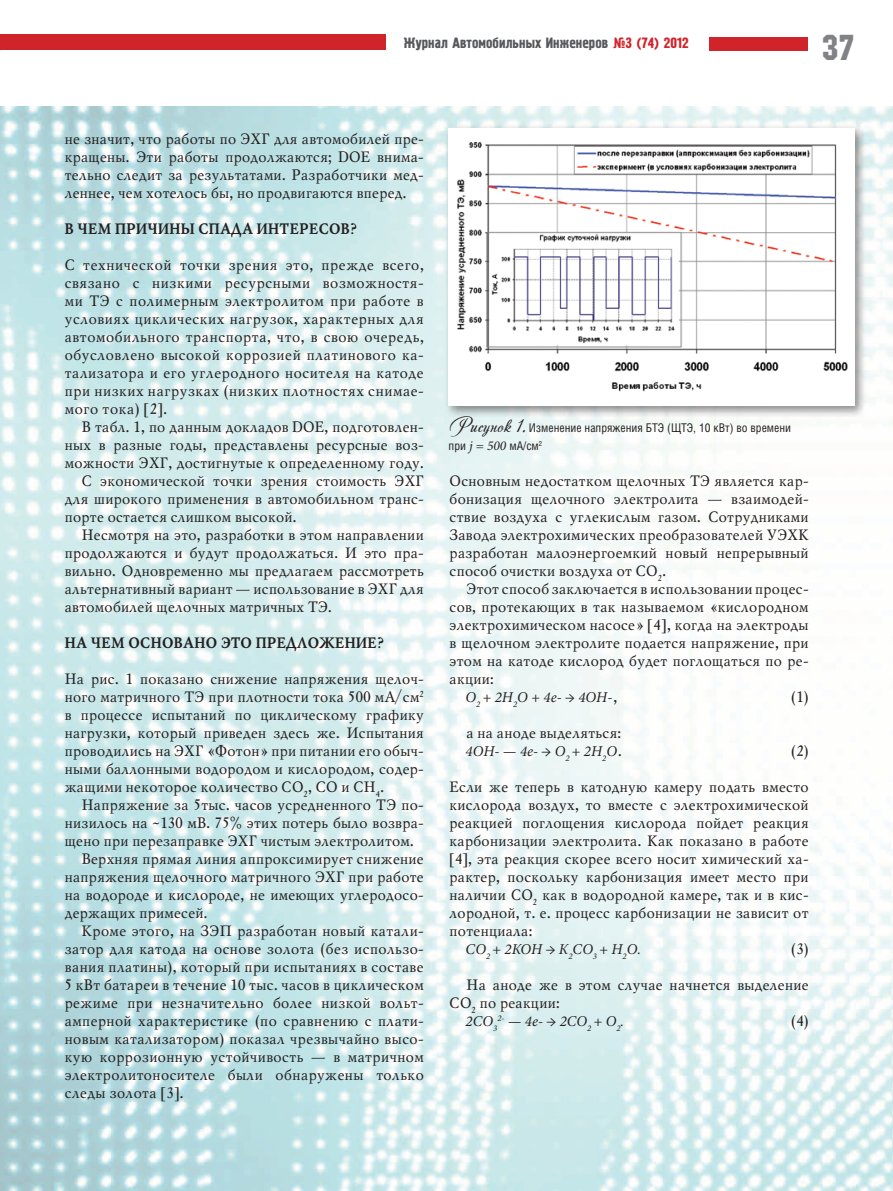
<style>
.page{position:relative;width:893px;height:1191px;background:#fff}
.page>*{position:absolute;margin:0;border:0;box-sizing:border-box;transform-origin:0 0}
.t1{font:36px "Machine C";color:#808285}
.t2{font:15px/18px "Mysl C";color:#231f20;text-align:justify}
.t3{font:italic 15px "Minion Pro";color:#231f20}
.t4{font:700 15px "Mysl C";letter-spacing:.195em;color:#231f20}
.t5{font:15px "Pollock 1 C";color:#57585a}
.t6{font:12px "Helios Cond";color:#231f20}
.s1{color:#d1232a}
.s2{font-family:"Andantinoscript";font-size:21px}
.s3{font-family:"Minion Pro";font-style:italic;font-size:13.5px}
.s4{font-family:"Mysl C";font-style:normal}
</style>
<div class="page">
<div style="left:0;top:34px;width:386px;height:16px;background:#d1232a"></div>
<div style="left:709px;top:38px;width:99px;height:13px;background:#d1232a"></div>
<img style="left:0;top:106px;width:893px;height:1085px">
<div style="left:445px;top:124px;width:422px;height:294px;background:#231f20;opacity:.5"></div>
<div style="left:449px;top:128px;width:406px;height:277px;background:#fff"></div>
<img style="left:457px;top:142px;width:391px;height:250px">
<p class="t5" style="left:404px;top:34px;width:286px">Журнал Автомобильных Инженеров <span class="s1">№3 (74) 2012</span></p>
<h1 class="t1" style="left:822px;top:27px;width:34px">37</h1>
<p class="t2" style="left:64px;top:130px;width:361px">не значит, что работы по ЭХГ для автомобилей пре&shy;кращены. Эти работы продолжаются; DOE внима&shy;тельно следит за результатами. Разработчики мед&shy;леннее, чем хотелось бы, но продвигаются вперед.</p>
<p class="t4" style="left:64px;top:221px;width:62px">В чем при</p>
<p class="t4" style="left:146px;top:221px;width:63px">чины спада</p>
<p class="t4" style="left:256px;top:221px;width:12px">интересов</p>
<p class="t4" style="left:349px;top:221px;width:9px">?</p>
<p class="t2" style="left:64px;top:256px;width:361px">С технической точки зрения это, прежде всего, связано с низкими ресурсными возможностя&shy;ми ТЭ с полимерным электролитом при работе в условиях циклических нагрузок, характерных для автомобильного транспорта, что, в свою очередь, обусловлено высокой коррозией платинового ка&shy;тализатора и его углеродного носителя на катоде при низких нагрузках (низких плотностях снимае&shy;мого тока) [2].</p>
<p class="t2" style="left:81px;top:418px;width:344px">В табл. 1, по данным докладов DOE, подготовлен-</p>
<p class="t2" style="left:64px;top:436px;width:361px">ных в разные годы, представлены ресурсные воз-</p>
<p class="t2" style="left:64px;top:454px;width:361px">можности ЭХГ, достигнутые к определенному году.</p>
<p class="t2" style="left:81px;top:472px;width:344px">С экономической точки зрения стоимость ЭХГ</p>
<p class="t2" style="left:64px;top:490px;width:361px">для широкого применения в автомобильном транс-</p>
<p class="t2" style="left:64px;top:508px;width:233px">порте остается слишком высокой.</p>
<p class="t2" style="left:81px;top:526px;width:344px">Несмотря на это, разработки в этом направлении</p>
<p class="t2" style="left:64px;top:544px;width:361px">продолжаются и будут продолжаться. И это пра-</p>
<p class="t2" style="left:64px;top:562px;width:361px">вильно. Одновременно мы предлагаем рассмотреть</p>
<p class="t2" style="left:64px;top:580px;width:361px">альтернативный вариант — использование в ЭХГ для</p>
<p class="t2" style="left:64px;top:598px;width:269px">автомобилей щелочных матричных ТЭ.</p>
<p class="t4" style="left:64px;top:635px;width:76px">На чем основано</p>
<p class="t4" style="left:220px;top:635px;width:46px">это пред</p>
<p class="t4" style="left:296px;top:635px;width:50px">ложение</p>
<p class="t4" style="left:376px;top:635px;width:9px">?</p>
<p class="t2" style="left:64px;top:670px;width:361px">На рис. 1 показано снижение напряжения щелоч&shy;ного матричного ТЭ при плотности тока 500 мА/см<sup>2 </sup>в процессе испытаний по циклическому графику нагрузки, который приведен здесь же. Испытания проводились на ЭХГ «Фотон» при питании его обыч&shy;ными баллонными водородом и кислородом, содер&shy;жащими некоторое количество СО<sub>2</sub>, СО и СН<sub>4</sub>.</p>
<p class="t2" style="left:81px;top:796px;width:344px">Напряжение за 5тыс. часов усредненного ТЭ по-</p>
<p class="t2" style="left:64px;top:814px;width:361px">низилось на ~130 мВ. 75% этих потерь было возвра-</p>
<p class="t2" style="left:64px;top:832px;width:351px">щено при перезаправке ЭХГ чистым электролитом.</p>
<p class="t2" style="left:81px;top:850px;width:344px">Верхняя прямая линия аппроксимирует снижение</p>
<p class="t2" style="left:64px;top:868px;width:361px">напряжения щелочного матричного ЭХГ при работе</p>
<p class="t2" style="left:64px;top:886px;width:361px">на водороде и кислороде, не имеющих углеродосо-</p>
<p class="t2" style="left:64px;top:904px;width:144px">держащих примесей.</p>
<p class="t2" style="left:81px;top:922px;width:344px">Кроме этого, на ЗЭП разработан новый катали-</p>
<p class="t2" style="left:64px;top:940px;width:361px">затор для катода на основе золота (без использо-</p>
<p class="t2" style="left:64px;top:958px;width:361px">вания платины), который при испытаниях в составе</p>
<p class="t2" style="left:64px;top:976px;width:361px">5 кВт батареи в течение 10 тыс. часов в циклическом</p>
<p class="t2" style="left:64px;top:994px;width:361px">режиме при незначительно более низкой вольт-</p>
<p class="t2" style="left:64px;top:1012px;width:361px">амперной характеристике (по сравнению с плати-</p>
<p class="t2" style="left:64px;top:1030px;width:361px">новым катализатором) показал чрезвычайно высо-</p>
<p class="t2" style="left:64px;top:1048px;width:361px">кую коррозионную устойчивость — в матричном</p>
<p class="t2" style="left:64px;top:1066px;width:361px">электролитоносителе были обнаружены только</p>
<p class="t2" style="left:64px;top:1084px;width:120px">следы золота [3].</p>
<p class="t6" style="left:449px;top:421px;width:200px"><span class="s2">Рисунок 1.</span> Изменение напряжения БТЭ</p>
<p class="t6" style="left:667px;top:421px;width:12px">(ЩТЭ</p>
<p class="t6" style="left:693px;top:421px;width:99px">, 10 кВт) во времени</p>
<p class="t6" style="left:449px;top:439px;width:95px">при <span class="s3">j = 500</span> мА/см<sup>2</sup></p>
<p class="t2" style="left:449px;top:472px;width:361px">Основным недостатком щелочных ТЭ является кар&shy;бонизация щелочного электролита — взаимодей&shy;ствие воздуха с углекислым газом. Сотрудниками Завода электрохимических преобразователей УЭХК разработан малоэнергоемкий новый непрерывный способ очистки воздуха от СО<sub>2</sub>.</p>
<p class="t2" style="left:449px;top:580px;width:361px;text-indent:17px">Этот способ заключается в использовании процес&shy;сов, протекающих в так называемом «кислородном электрохимическом насосе» [4], когда на электроды в щелочном электролите подается напряжение, при этом на катоде кислород будет поглощаться по ре&shy;акции:</p>
<p class="t3" style="left:466px;top:687px;width:152px">О<sub>2</sub> + 2Н<sub>2</sub>О + 4е- → 4ОН-<span class="s4">,</span></p>
<p class="t2" style="left:790px;top:688px;width:20px">(1)</p>
<p class="t2" style="left:466px;top:724px;width:156px">а на аноде выделяться:</p>
<p class="t3" style="left:466px;top:741px;width:157px">4ОН- — 4е- → О<sub>2</sub> + 2Н<sub>2</sub>О<span class="s4">.</span></p>
<p class="t2" style="left:790px;top:742px;width:20px">(2)</p>
<p class="t2" style="left:449px;top:778px;width:361px">Если же теперь в катодную камеру подать вместо кислорода воздух, то вместе с электрохимической реакцией поглощения кислорода пойдет реакция карбонизации электролита. Как показано в работе [4], эта реакция скорее всего носит химический ха&shy;рактер, поскольку карбонизация имеет место при наличии СО<sub>2</sub> как в водородной камере, так и в кис&shy;лородной, т. е. процесс карбонизации не зависит от потенциала:</p>
<p class="t3" style="left:466px;top:939px;width:177px">СО<sub>2</sub> + 2КОН → К<sub>2</sub>СО<sub>3</sub> + Н<sub>2</sub>О.</p>
<p class="t2" style="left:790px;top:940px;width:20px">(3)</p>
<p class="t2" style="left:449px;top:976px;width:361px;text-indent:17px">На аноде же в этом случае начнется выделение<br>СО<sub>2</sub> по реакции:</p>
<p class="t3" style="left:466px;top:1011px;width:160px">2СО<sub>3</sub><sup>2-</sup> — 4е- → 2СО<sub>2</sub> + О<sub>2</sub>.</p>
<p class="t2" style="left:790px;top:1012px;width:20px">(4)</p>
</div>
